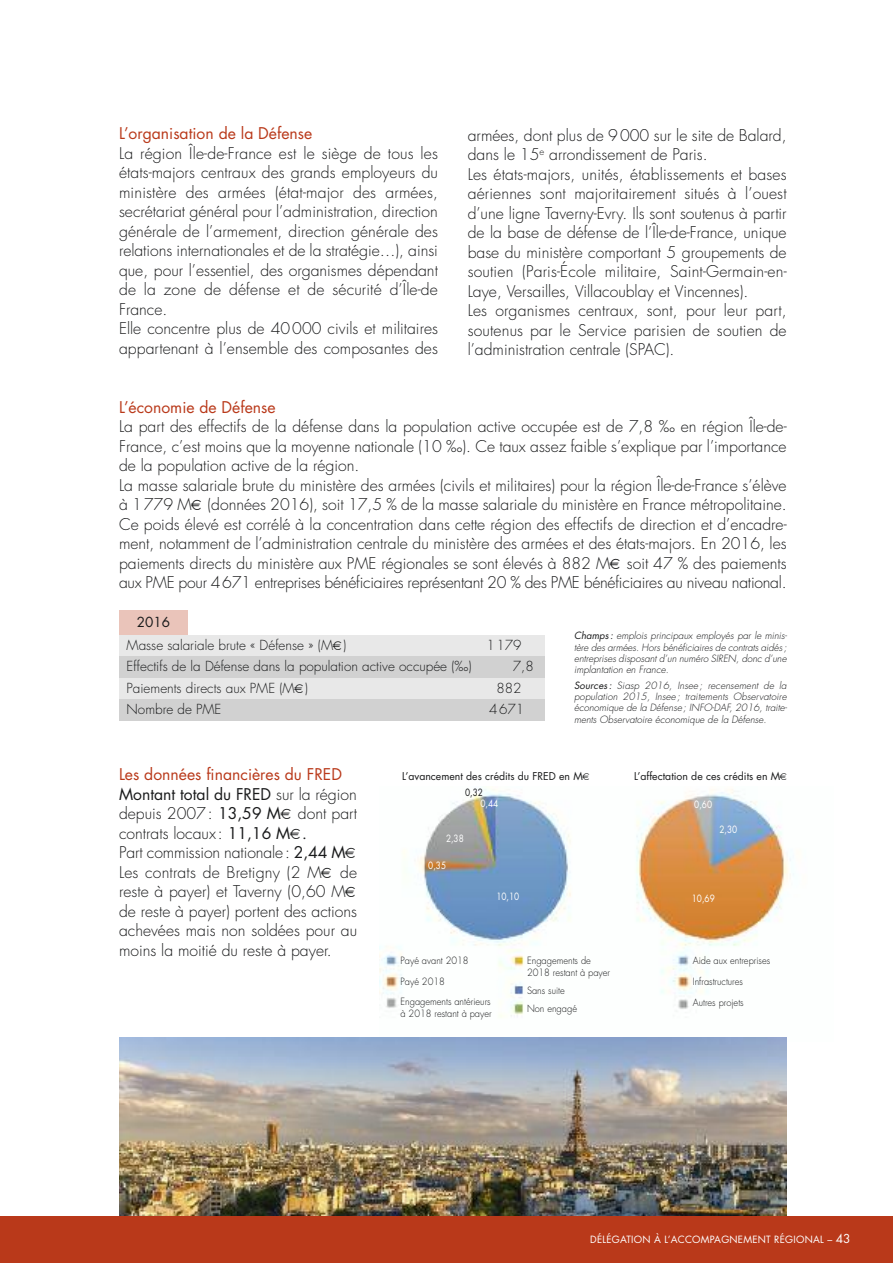
<style>
.page{position:relative;width:893px;height:1263px;background:#fff}
.page>*{position:absolute;margin:0;border:0;box-sizing:border-box;transform-origin:0 0}
.t1{font:300 15.75px/19.5px "Futura";color:#191a1b}
.t2{font:15.75px "Futura";color:#b9391a}
.t3{font:300 13.5px "Futura";color:#191a1b}
.t4{font:13.5px "Futura";color:#191a1b}
.t5{font:10.5px "Futura";color:#191a1b}
.t6{font:italic 300 9.75px/11.2px "Futura";color:#191a1b;text-align:justify}
.t7{font:300 9.75px/21px "Futura";color:#191a1b;scale:.95 1}
.t8{font:9.75px "Futura";letter-spacing:.025em;color:#fff}
.t9{font:9.75px "Futura";letter-spacing:.025em;color:#fff;scale:.85 1}
.t10{font:9.75px "Futura";color:#191a1b;scale:.85 1}
.s1{font-weight:400}
.s2{font-weight:400;color:#b9391a}
.s3{font-size:12px}
</style>
<div class="page">
<img style="left:636px;top:789px;width:158px;height:220px">
<img style="left:379px;top:789px;width:192px;height:229px">
<img style="left:119px;top:1037px;width:668px;height:179px">
<div style="left:0;top:1216px;width:893px;height:47px;background:#b9391a"></div>
<div style="left:119px;top:610px;width:69px;height:26px;background:#eac4ba"></div>
<div style="left:119px;top:636px;width:425px;height:21px;background:#e8e8e8"></div>
<div style="left:119px;top:657px;width:425px;height:21px;background:#d1d1d1"></div>
<div style="left:119px;top:678px;width:425px;height:21px;background:#e8e8e8"></div>
<div style="left:119px;top:699px;width:425px;height:22px;background:#d1d1d1"></div>
<p class="t2" style="left:119px;top:126px;width:195px">L’organisation de la Défense</p>
<p class="t1" style="left:119px;top:145px;width:320px">La région Île-de-France est le siège de tous les états-majors centraux des grands employeurs du ministère des armées (état-major des armées, secrétariat général pour l’administration, direction générale de l’armement, direction générale des relations internationales et de la stratégie…), ainsi que, pour l’essentiel, des organismes dépendant de la zone de défense et de sécurité d’Île-de France.<br>Elle concentre plus de 40000 civils et militaires appartenant à l’ensemble des composantes des</p>
<p class="t1" style="left:468px;top:126px;width:320px">armées, dont plus de 9000 sur le site de Balard, dans le 15<sup>e</sup> arrondissement de Paris.<br>Les états-majors, unités, établissements et bases aériennes sont majoritairement situés à l’ouest d’une ligne Taverny-Evry. Ils sont soutenus à partir de la base de défense de l’Île-de-France, unique base du ministère comportant 5 groupements de soutien (Paris-École militaire, Saint-Germain-en-Laye, Versailles, Villacoublay et Vincennes).<br>Les organismes centraux, sont, pour leur part, soutenus par le Service parisien de soutien de l’administration centrale (SPAC).</p>
<p class="t2" style="left:119px;top:400px;width:158px">L’économie de Défense</p>
<p class="t1" style="left:119px;top:418px;width:669px">La part des effectifs de la défense dans la population active occupée est de 7,8 ‰ en région Île-de-France, c’est moins que la moyenne nationale (10 ‰). Ce taux assez faible s’explique par l’importance de la population active de la région.<br>La masse salariale brute du ministère des armées (civils et militaires) pour la région Île-de-France s’élève à 1779 M (données 2016), soit 17,5 % de la masse salariale du ministère en France métropolitaine.<br>Ce poids élevé est corrélé à la concentration dans cette région des effectifs de direction et d’encadre&shy;ment, notamment de l’administration centrale du ministère des armées et des états-majors. En 2016, les paiements directs du ministère aux PME régionales se sont élevés à 882 M soit 47 % des paiements aux PME pour 4671 entreprises bénéficiaires représentant 20 % des PME bénéficiaires au niveau national.</p>
<p class="t4" style="left:137px;top:615px;width:35px">2016</p>
<p class="t3" style="left:127px;top:639px;width:221px">Masse salariale brute « Défense » (M )</p>
<p class="t3" style="left:486px;top:639px;width:37px">1179</p>
<p class="t3" style="left:127px;top:660px;width:347px">Effectifs de la Défense dans la population active occupée (‰)</p>
<p class="t3" style="left:513px;top:660px;width:22px">7,8</p>
<p class="t3" style="left:127px;top:681px;width:183px">Paiements directs aux PME (M )</p>
<p class="t3" style="left:496px;top:681px;width:27px">882</p>
<p class="t3" style="left:127px;top:703px;width:96px">Nombre de PME</p>
<p class="t3" style="left:489px;top:703px;width:37px">4671</p>
<p class="t6" style="left:574px;top:631px;width:215px"><span class="s1">Champs:</span> emplois principaux employés par le minis&shy;tère des armées. Hors bénéficiaires de contrats aidés; entreprises disposant d’un numéro SIREN, donc d’une implantation en France.</p>
<p class="t6" style="left:574px;top:680px;width:215px"><span class="s1">Sources:</span> Siasp 2016, Insee ; recensement de la population 2015, Insee ; traitements Observatoire économique de la Défense; INFO-DAF, 2016, traite&shy;ments Observatoire économique de la Défense.</p>
<p class="t1" style="left:119px;top:766px;width:240px"><span class="s2">Les données financières du FRED<br></span><span class="s1">Montant total du FRED</span> sur la région depuis 2007: <span class="s1">13,59 M</span> dont part contrats locaux : <span class="s1">11,16 M .<br></span>Part commission nationale: <span class="s1">2,44 M<br></span>Les contrats de Bretigny (2 M de reste à payer) et Taverny (0,60 M de reste à payer) portent des actions achevées mais non soldées pour au moins la moitié du reste à payer.</p>
<p class="t5" style="left:402px;top:771px;width:182px">L’avancement des crédits du FRED en M</p>
<p class="t5" style="left:634px;top:771px;width:148px">L’affectation de ces crédits en M</p>
<p class="t10" style="left:465px;top:788px;width:23px">0,32</p>
<p class="t9" style="left:480px;top:799px;width:23px">0,44</p>
<p class="t9" style="left:694px;top:800px;width:23px">0,60</p>
<p class="t9" style="left:719px;top:825px;width:23px">2,30</p>
<p class="t9" style="left:446px;top:834px;width:23px">2,38</p>
<p class="t9" style="left:428px;top:860px;width:23px">0,35</p>
<p class="t9" style="left:496px;top:892px;width:29px">10,10</p>
<p class="t9" style="left:692px;top:894px;width:29px">10,69</p>
<p class="t7" style="left:527px;top:956px;width:89px;line-height:12px">Engagements de<br>2018 restant à payer</p>
<p class="t7" style="left:527px;top:983px;width:54px;line-height:18px">Sans suite<br>Non engagé</p>
<p class="t7" style="left:693px;top:951px;width:83px">Aide aux entreprises<br>Infrastructures<br>Autres projets</p>
<p class="t7" style="left:401px;top:951px;width:73px">Payé avant 2018<br>Payé 2018</p>
<p class="t7" style="left:401px;top:996px;width:97px;line-height:12px">Engagements antérieurs à 2018 restant à payer</p>
<p class="t8" style="left:590px;top:1235px;width:262px">DÉLÉGATION À L’ACCOMPAGNEMENT RÉGIONAL – <span class="s3">43</span></p>
</div>
